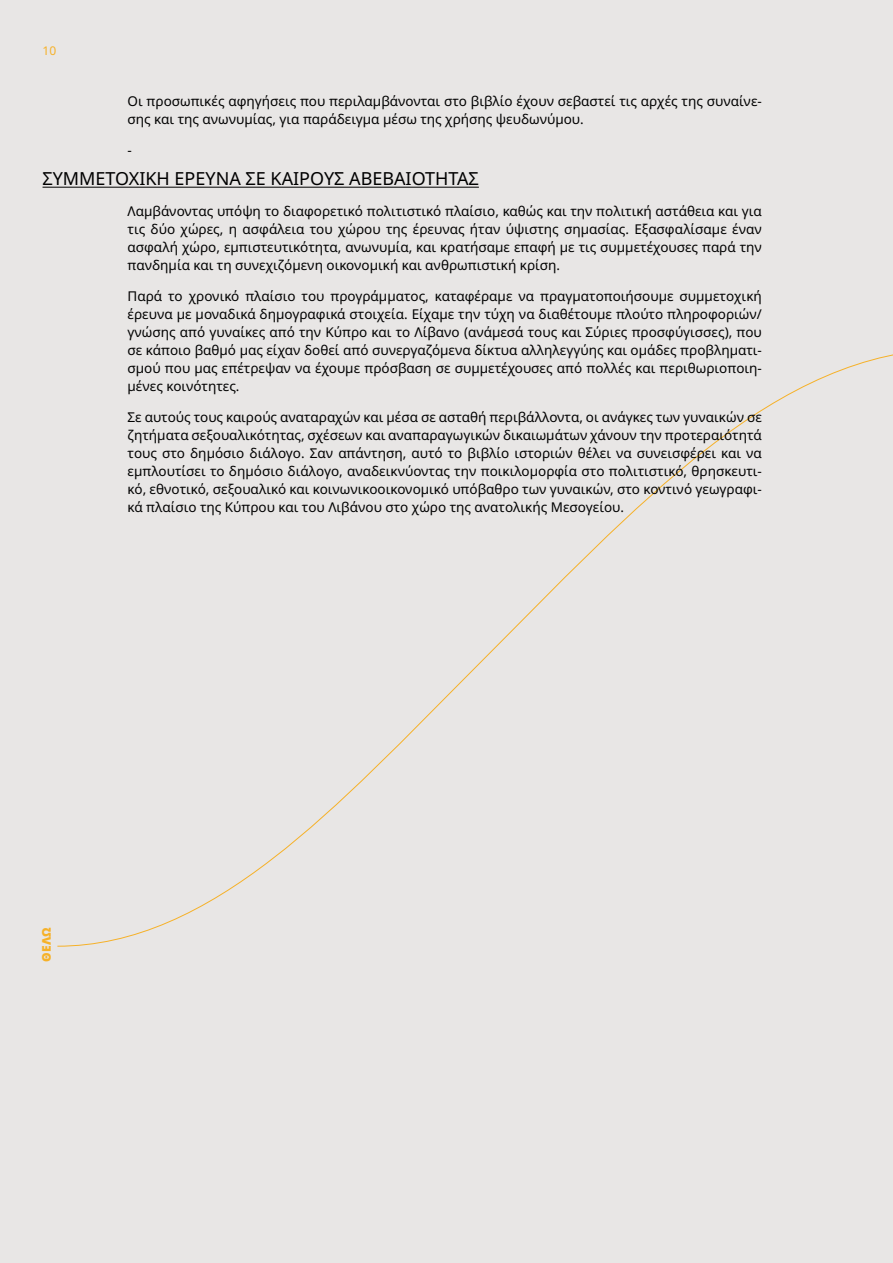
<style>
.page{position:relative;width:893px;height:1263px;background:#e8e6e5}
.page>*{position:absolute;margin:0;border:0;box-sizing:border-box;transform-origin:0 0}
.t1{font:18px "Noto Sans";color:#000}
.t2{font:13.5px/18px "Noto Sans";color:#000;text-align:justify}
.t3{font:900 12px "Noto Sans";color:#f6b128}
.t4{font:12px "Noto Sans";color:#f6b128}
</style>
<div class="page">
<hr style="left:43px;top:187px;width:436px;height:1px;background:#000">
<p class="t4" style="left:43px;top:43px;width:15px">10</p>
<p class="t2" style="left:128px;top:92px;width:636px">Οι προσωπικές αφηγήσεις που περιλαμβάνονται στο βιβλίο έχουν σεβαστεί τις αρχές της συναίνε&shy;σης και της ανωνυμίας, για παράδειγμα μέσω της χρήσης ψευδωνύμου.</p>
<p class="t2" style="left:128px;top:141px;width:6px">-</p>
<h1 class="t1" style="left:43px;top:166px;width:438px">ΣΥΜΜΕΤΟΧΙΚΗ ΕΡΕΥΝΑ ΣΕ ΚΑΙΡΟΥΣ ΑΒΕΒΑΙΟΤΗΤΑΣ</h1>
<p class="t2" style="left:128px;top:203px;width:636px">Λαμβάνοντας υπόψη το διαφορετικό πολιτιστικό πλαίσιο, καθώς και την πολιτική αστάθεια και για τις δύο χώρες, η ασφάλεια του χώρου της έρευνας ήταν ύψιστης σημασίας. Εξασφαλίσαμε έναν ασφαλή χώρο, εμπιστευτικότητα, ανωνυμία, και κρατήσαμε επαφή με τις συμμετέχουσες παρά την πανδημία και τη συνεχιζόμενη οικονομική και ανθρωπιστική κρίση.</p>
<p class="t2" style="left:128px;top:287px;width:636px">Παρά το χρονικό πλαίσιο του προγράμματος, καταφέραμε να πραγματοποιήσουμε συμμετοχική έρευνα με μοναδικά δημογραφικά στοιχεία. Είχαμε την τύχη να διαθέτουμε πλούτο πληροφοριών/ γνώσης από γυναίκες από την Κύπρο και το Λίβανο (ανάμεσά τους και Σύριες προσφύγισσες), που σε κάποιο βαθμό μας είχαν δοθεί από συνεργαζόμενα δίκτυα αλληλεγγύης και ομάδες προβληματι&shy;σμού που μας επέτρεψαν να έχουμε πρόσβαση σε συμμετέχουσες από πολλές και περιθωριοποιη&shy;μένες κοινότητες.</p>
<p class="t2" style="left:128px;top:408px;width:636px">Σε αυτούς τους καιρούς αναταραχών και μέσα σε ασταθή περιβάλλοντα, οι ανάγκες των γυναικών σε ζητήματα σεξουαλικότητας, σχέσεων και αναπαραγωγικών δικαιωμάτων χάνουν την προτεραιότητά τους στο δημόσιο διάλογο. Σαν απάντηση, αυτό το βιβλίο ιστοριών θέλει να συνεισφέρει και να εμπλουτίσει το δημόσιο διάλογο, αναδεικνύοντας την ποικιλομορφία στο πολιτιστικό, θρησκευτι&shy;κό, εθνοτικό, σεξουαλικό και κοινωνικοοικονομικό υπόβαθρο των γυναικών, στο κοντινό γεωγραφι&shy;κά πλαίσιο της Κύπρου και του Λιβάνου στο χώρο της ανατολικής Μεσογείου.</p>
<p class="t3" style="left:37px;top:961px;width:36px;rotate:-90deg">ΘΕΛΩ</p>
</div>
